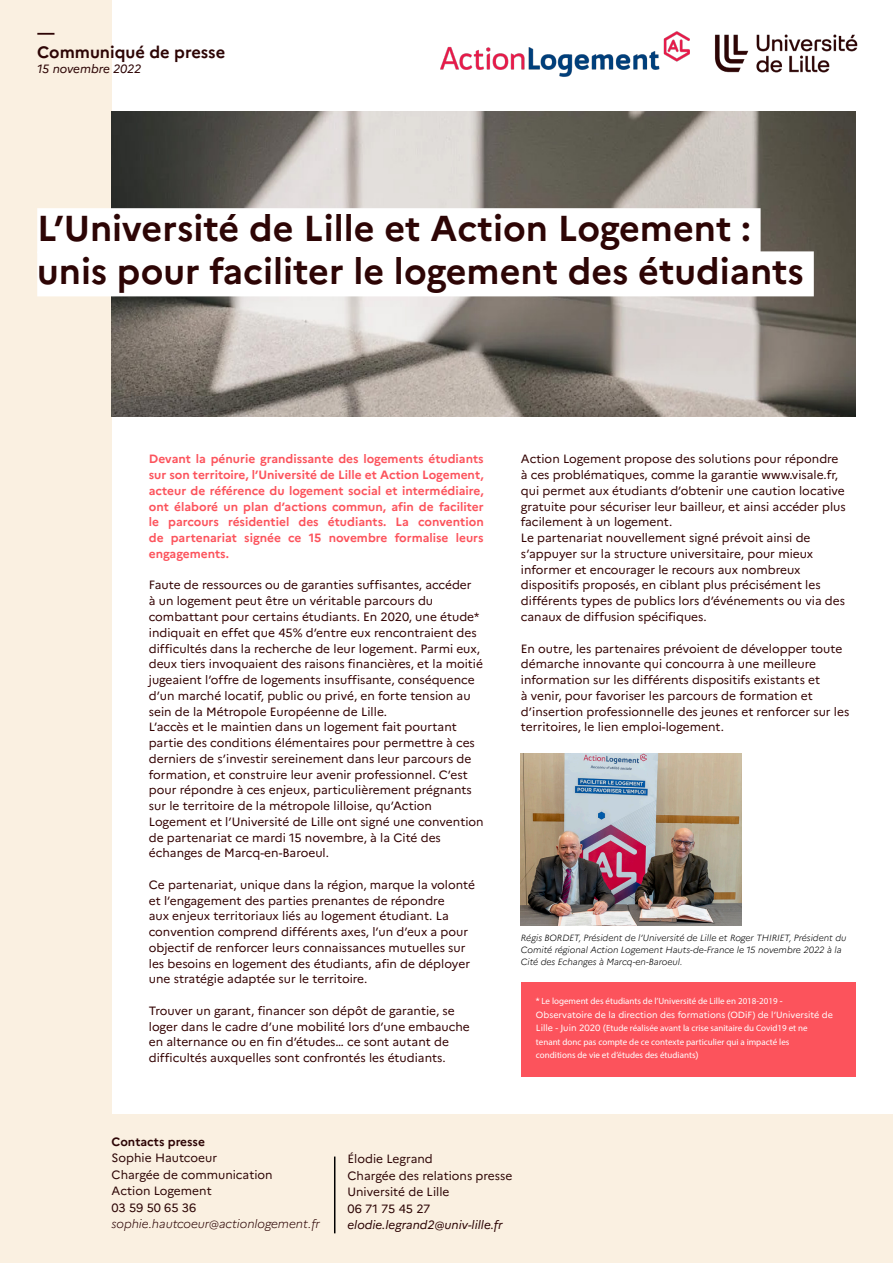
<style>
.page{position:relative;width:893px;height:1263px;background:#fff}
.page>*{position:absolute;margin:0;border:0;box-sizing:border-box;transform-origin:0 0}
.Titre_du_communiqué{font:700 36px "Marianne";color:#2d0505}
.t1{font:700 16.5px "Marianne";color:#2d0505}
.Lien{font:12px/15.8px "Marianne";color:#320000}
.Lien-2{font:700 12px/15.8px "Marianne";color:#fc535c;text-align:justify}
.t2{font:12px/16.5px "Marianne";color:#2d0505}
.t3{font:italic 12px "Marianne";color:#2d0505}
.t4{font:italic 300 12px "Marianne";color:#2d0505}
.Lien-3{font:9px/13.5px "Myriad Pro";color:#fff}
.Texte{font:italic 300 9px/12px "Marianne";color:#000}
.s1{font-family:"Marianne"}
.s2{font-weight:700}
</style>
<div class="page">
<div style="left:0;top:0;width:112px;height:1263px;background:#faf0e1"></div>
<div style="left:0;top:1114px;width:893px;height:149px;background:#faf0e1"></div>
<img style="left:112px;top:112px;width:744px;height:305px">
<div style="left:37px;top:208px;width:724px;height:45px;background:#fff"></div>
<div style="left:37px;top:251px;width:777px;height:45px;background:#fff"></div>
<hr style="left:334px;top:1156px;width:1px;height:77px;background:#000">
<img style="left:716px;top:34px;width:142px;height:39px">
<img style="left:440px;top:31px;width:276px;height:46px">
<div style="left:521px;top:982px;width:335px;height:95px;background:#fc535c"></div>
<img style="left:521px;top:753px;width:220px;height:172px">
<p class="t1" style="left:37px;top:20px;width:19px">—</p>
<p class="t1" style="left:37px;top:40px;width:190px">Communiqué de presse</p>
<p class="t3" style="left:37px;top:59px;width:106px">15 novembre 2022</p>
<p class="Titre_du_communiqué" style="left:37px;top:201px;width:715px">L’Université de Lille et Action Logement :</p>
<p class="Titre_du_communiqué" style="left:37px;top:244px;width:768px">unis pour faciliter le logement des étudiants</p>
<p class="Lien-2" style="left:149px;top:450px;width:336px">Devant la pénurie grandissante des logements étudiants sur son territoire, l’Université de Lille et Action Logement, acteur de référence du logement social et intermédiaire, ont élaboré un plan d’actions commun, afin de faciliter le parcours résidentiel des étudiants. La convention de partenariat signée ce 15 novembre formalise leurs engagements.</p>
<p class="Lien" style="left:149px;top:576px;width:336px">Faute de ressources ou de garanties suffisantes, accéder<br>à un logement peut être un véritable parcours du combattant pour certains étudiants. En 2020, une étude* indiquait en effet que 45% d’entre eux rencontraient des difficultés dans la recherche de leur logement. Parmi eux, deux tiers invoquaient des raisons financières, et la moitié jugeaient l’offre de logements insuffisante, conséquence d’un marché locatif, public ou privé, en forte tension au sein de la Métropole Européenne de Lille.</p>
<p class="Lien" style="left:149px;top:718px;width:336px">L’accès et le maintien dans un logement fait pourtant partie des conditions élémentaires pour permettre à ces derniers de s’investir sereinement dans leur parcours de formation, et construire leur avenir professionnel. C’est pour répondre à ces enjeux, particulièrement prégnants sur le territoire de la métropole lilloise, qu’Action Logement et l’Université de Lille ont signé une convention de partenariat ce mardi 15 novembre, à la Cité des échanges de Marcq-en-Baroeul.</p>
<p class="Lien" style="left:149px;top:876px;width:328px">Ce partenariat, unique dans la région, marque la volonté et l’engagement des parties prenantes de répondre<br>aux enjeux territoriaux liés au logement étudiant. La convention comprend différents axes, l’un d’eux a pour objectif de renforcer leurs connaissances mutuelles sur les besoins en logement des étudiants, afin de déployer une stratégie adaptée sur le territoire.</p>
<p class="Lien" style="left:149px;top:1002px;width:323px">Trouver un garant, financer son dépôt de garantie, se loger dans le cadre d’une mobilité lors d’une embauche en alternance ou en fin d’études… ce sont autant de difficultés auxquelles sont confrontés les étudiants.</p>
<p class="Lien" style="left:521px;top:450px;width:326px">Action Logement propose des solutions pour répondre à ces problématiques, comme la garantie www.visale.fr, qui permet aux étudiants d’obtenir une caution locative gratuite pour sécuriser leur bailleur, et ainsi accéder plus facilement à un logement.</p>
<p class="Lien" style="left:521px;top:529px;width:326px">Le partenariat nouvellement signé prévoit ainsi de s’appuyer sur la structure universitaire, pour mieux informer et encourager le recours aux nombreux dispositifs proposés, en ciblant plus précisément les différents types de publics lors d’événements ou via des canaux de diffusion spécifiques.</p>
<p class="Lien" style="left:521px;top:639px;width:330px">En outre, les partenaires prévoient de développer toute démarche innovante qui concourra à une meilleure information sur les différents dispositifs existants et<br>à venir, pour favoriser les parcours de formation et d’insertion professionnelle des jeunes et renforcer sur les territoires, le lien emploi-logement.</p>
<p class="Texte" style="left:521px;top:930px;width:327px">Régis BORDET, Président de l’Université de Lille et Roger THIRIET, Président du<br>Comité régional Action Logement Hauts-de-France le 15 novembre 2022 à la<br>Cité des Echanges à Marcq-en-Baroeul.</p>
<p class="Lien-3" style="left:536px;top:994px;width:299px"><span class="s1">*</span> Le logement des étudiants de l’Université de Lille en 2018-2019 <span class="s1">- Observatoire de la direction des formations (ODiF) de l’Université de Lille - Juin 2020 (</span>Etude réalisée avant la crise sanitaire du Covid19 et ne tenant donc pas compte de ce contexte particulier qui a impacté les<br>conditions de vie et d’études des étudiants<span class="s1">)</span></p>
<p class="t2" style="left:112px;top:1132px;width:107px"><span class="s2">Contacts presse<br></span>Sophie Hautcoeur</p>
<p class="t2" style="left:112px;top:1165px;width:163px">Chargée de communication</p>
<p class="t2" style="left:112px;top:1182px;width:102px">Action Logement</p>
<p class="t2" style="left:112px;top:1198px;width:86px">03 59 50 65 36</p>
<p class="t4" style="left:112px;top:1215px;width:210px">sophie.hautcoeur@actionlogement.fr</p>
<p class="t2" style="left:347px;top:1149px;width:87px">Élodie Legrand</p>
<p class="t2" style="left:347px;top:1166px;width:166px">Chargée des relations presse</p>
<p class="t2" style="left:347px;top:1182px;width:104px">Université de Lille</p>
<p class="t2" style="left:347px;top:1199px;width:84px">06 71 75 45 27</p>
<p class="t3" style="left:347px;top:1215px;width:157px">elodie.legrand2@univ-lille.fr</p>
</div>
